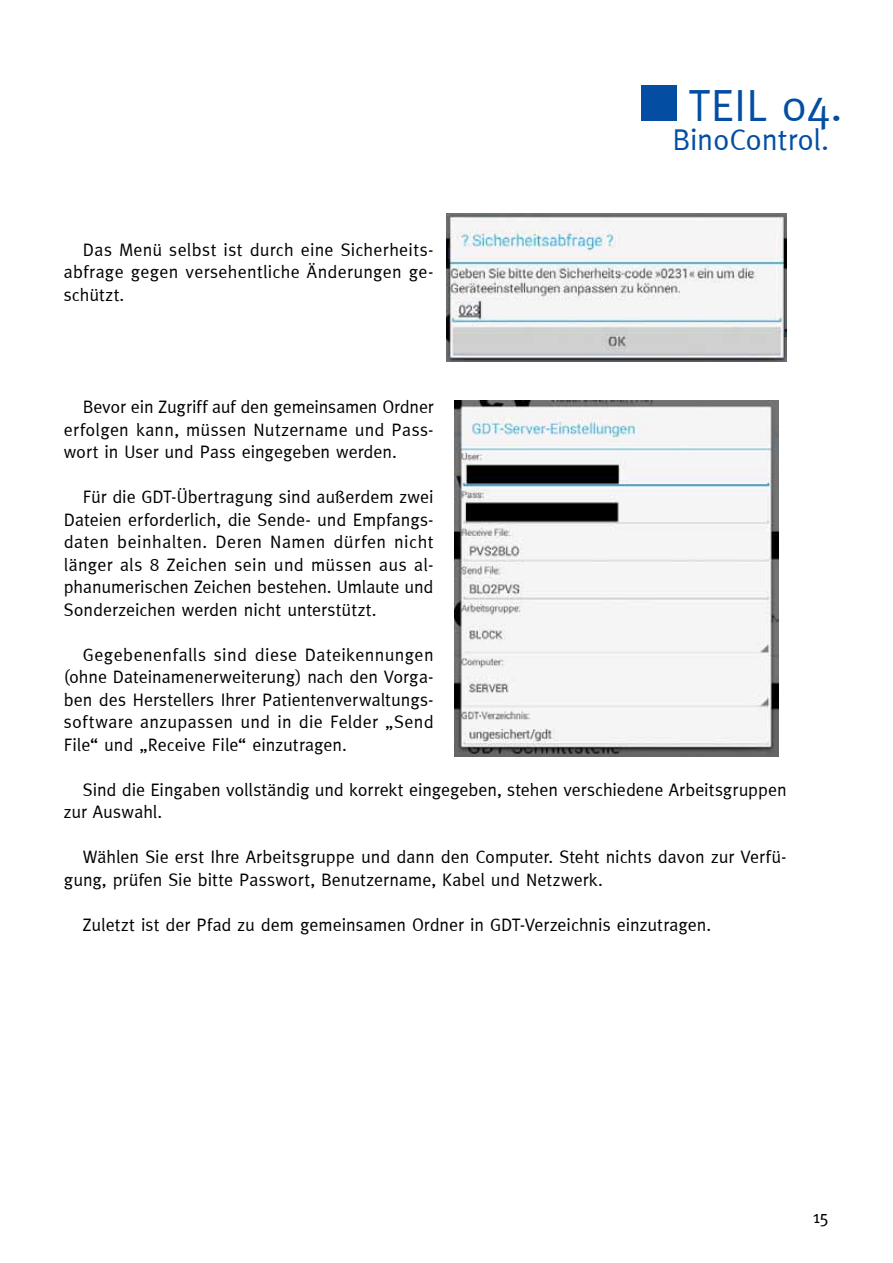
<style>
.page{position:relative;width:893px;height:1263px;background:#fff}
.page>*{position:absolute;margin:0;border:0;box-sizing:border-box;transform-origin:0 0}
.t1{font:45px "Meta";color:#034ea2}
.t2{font:30px "Meta";letter-spacing:-.005em;color:#034ea2}
.t3{font:18px/22.5px "Meta";color:#000;text-align:justify}
</style>
<div class="page">
<div style="left:641px;top:85px;width:36px;height:36px;background:#034ea2"></div>
<img style="left:446px;top:213px;width:341px;height:148px">
<img style="left:455px;top:400px;width:323px;height:357px">
<p class="t3" style="left:64px;top:238px;width:371px;text-indent:19px">Das Menü selbst ist durch eine Sicherheits&shy;abfrage gegen versehentliche Änderungen ge&shy;schützt.</p>
<h1 class="t1" style="left:688px;top:79px;width:155px">TEIL 04.</h1>
<h2 class="t2" style="left:672px;top:122px;width:158px">BinoControl.</h2>
<p class="t3" style="left:64px;top:395px;width:371px;text-indent:19px">Bevor ein Zugriff auf den gemeinsamen Ordner erfolgen kann, müssen Nutzername und Pass&shy;wort in User und Pass eingegeben werden.</p>
<p class="t3" style="left:64px;top:485px;width:371px;text-indent:19px">Für die GDT-Übertragung sind außerdem zwei Dateien erforderlich, die Sende- und Empfangs&shy;daten beinhalten. Deren Namen dürfen nicht länger als 8 Zeichen sein und müssen aus al&shy;phanumerischen Zeichen bestehen. Umlaute und Sonderzeichen werden nicht unterstützt.</p>
<p class="t3" style="left:64px;top:643px;width:371px;text-indent:19px">Gegebenenfalls sind diese Dateikennungen (ohne Dateinamenerweiterung) nach den Vorga&shy;ben des Herstellers Ihrer Patientenverwaltungs&shy;software anzupassen und in die Felder „Send File“ und „Receive File“ einzutragen.</p>
<p class="t3" style="left:64px;top:778px;width:724px;text-indent:19px">Sind die Eingaben vollständig und korrekt eingegeben, stehen verschiedene Arbeitsgruppen zur Auswahl.</p>
<p class="t3" style="left:64px;top:845px;width:724px;text-indent:19px">Wählen Sie erst Ihre Arbeitsgruppe und dann den Computer. Steht nichts davon zur Verfü&shy;gung, prüfen Sie bitte Passwort, Benutzername, Kabel und Netzwerk.</p>
<p class="t3" style="left:83px;top:913px;width:630px">Zuletzt ist der Pfad zu dem gemeinsamen Ordner in GDT-Verzeichnis einzutragen.</p>
<p class="t3" style="left:813px;top:1205px;width:18px">15</p>
</div>
